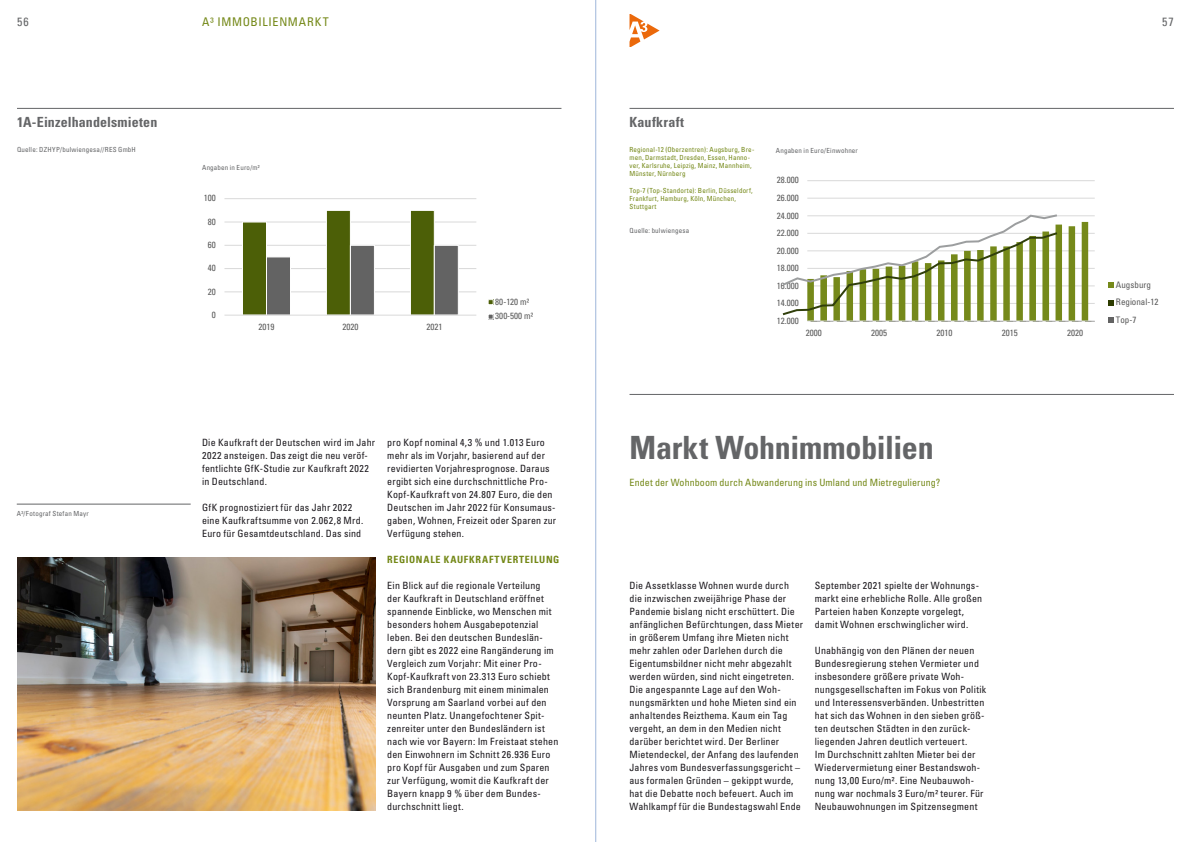
<style>
.page{position:relative;width:1191px;height:842px;background:#fff}
.page>*{position:absolute;margin:0;border:0;box-sizing:border-box;transform-origin:0 0}
.t1{font:700 condensed 32px "Univers LT Std";letter-spacing:-.01em;color:#646567}
.t2{font:700 condensed 14px "Univers LT Std";letter-spacing:.01em;color:#646567}
.t3{font:condensed 12px "Univers LT Std";letter-spacing:.055em;color:#748817}
.t4{font:condensed 12px "Univers LT Std";color:#646567}
.t5{font:condensed 11px "Univers LT Std";letter-spacing:.02em;color:#636363}
.t6{font:condensed 10px/13px "Univers LT Std";letter-spacing:.015em;color:#1a171c}
.t7{font:condensed 10px "Univers LT Std";letter-spacing:.01em;color:#748817}
.t8{font:700 condensed 10px "Univers LT Std";letter-spacing:.08em;color:#748817}
.t9{font:condensed 9px/17.6px "Univers LT Std";letter-spacing:-.005em;color:#595959}
.t10{font:condensed 7px/8px "Univers LT Std";letter-spacing:.025em;color:#748817}
.t11{font:condensed 7px "Univers LT Std";letter-spacing:.025em;color:#646567}
</style>
<div class="page">
<hr style="left:17px;top:108px;width:544px;height:1px;background:#646567">
<hr style="left:629px;top:108px;width:545px;height:1px;background:#646567">
<hr style="left:224px;top:291px;width:252px;height:1px;background:#d9d9d9">
<hr style="left:224px;top:268px;width:252px;height:1px;background:#d9d9d9">
<hr style="left:224px;top:245px;width:252px;height:1px;background:#d9d9d9">
<hr style="left:224px;top:222px;width:252px;height:1px;background:#d9d9d9">
<hr style="left:224px;top:198px;width:252px;height:1px;background:#d9d9d9">
<svg style="left:242px;top:210px;width:217px;height:105px"></svg>
<hr style="left:224px;top:315px;width:252px;height:1px;background:#d9d9d9">
<svg style="left:488px;top:299px;width:5px;height:6px"></svg>
<svg style="left:488px;top:314px;width:5px;height:6px"></svg>
<hr style="left:807px;top:198px;width:287px;height:1px;background:#d9d9d9">
<hr style="left:807px;top:180px;width:287px;height:1px;background:#d9d9d9">
<svg style="left:1108px;top:282px;width:5px;height:5px"></svg>
<svg style="left:1108px;top:300px;width:5px;height:5px"></svg>
<svg style="left:1108px;top:318px;width:5px;height:5px"></svg>
<svg style="left:782px;top:214px;width:312px;height:108px"></svg>
<hr style="left:629px;top:394px;width:545px;height:1px;background:#646567">
<img style="left:17px;top:558px;width:359px;height:252px">
<hr style="left:17px;top:504px;width:174px;height:1px;background:#646567">
<svg style="left:629px;top:14px;width:30px;height:33px"></svg>
<hr style="left:595px;top:0;width:1px;height:842px;background:#9fb6db">
<p class="t4" style="left:17px;top:14px;width:13px">56</p>
<p class="t3" style="left:202px;top:14px;width:128px">A³ IMMOBILIENMARKT</p>
<p class="t4" style="left:1162px;top:14px;width:13px">57</p>
<h2 class="t2" style="left:17px;top:114px;width:142px">1A-Einzelhandelsmieten</h2>
<p class="t11" style="left:17px;top:146px;width:120px">Quelle: DZHYP/bulwiengesa//RES GmbH</p>
<p class="t11" style="left:17px;top:509px;width:74px">A³/Fotograf Stefan Mayr</p>
<p class="t11" style="left:202px;top:163px;width:59px">Angaben in Euro/m²</p>
<p class="t9" style="left:204px;top:189px;width:14px">100</p>
<p class="t9" style="left:208px;top:213px;width:9px">80</p>
<p class="t9" style="left:208px;top:236px;width:9px">60</p>
<p class="t9" style="left:208px;top:259px;width:9px">40</p>
<p class="t9" style="left:208px;top:282px;width:9px">20</p>
<p class="t9" style="left:212px;top:306px;width:5px">0</p>
<p class="t9" style="left:258px;top:318px;width:17px">2019</p>
<p class="t9" style="left:342px;top:318px;width:17px">2020</p>
<p class="t9" style="left:426px;top:318px;width:17px">2021</p>
<p class="t9" style="left:495px;top:294px;width:39px;line-height:14.5px">80-120 m²<br>300-500 m²</p>
<p class="t6" style="left:202px;top:436px;width:175px">Die Kaufkraft der Deutschen wird im Jahr 2022 ansteigen. Das zeigt die neu veröf&shy;fentlichte GfK-Studie zur Kaufkraft 2022 in Deutschland.</p>
<p class="t6" style="left:202px;top:501px;width:163px">GfK prognostiziert für das Jahr 2022 eine Kaufkraftsumme von 2.062,8 Mrd.<br>Euro für Gesamtdeutschland. Das sind</p>
<p class="t6" style="left:387px;top:436px;width:170px">pro Kopf nominal 4,3 % und 1.013 Euro mehr als im Vorjahr, basierend auf der revidierten Vorjahresprognose. Daraus ergibt sich eine durchschnittliche Pro-Kopf-Kaufkraft von 24.807 Euro, die den Deutschen im Jahr 2022 für Konsumaus&shy;gaben, Wohnen, Freizeit oder Sparen zur Verfügung stehen.</p>
<p class="t8" style="left:387px;top:553px;width:174px">REGIONALE KAUFKRAFTVERTEILUNG</p>
<p class="t6" style="left:387px;top:579px;width:172px">Ein Blick auf die regionale Verteilung<br>der Kaufkraft in Deutschland eröffnet spannende Einblicke, wo Menschen mit besonders hohem Ausgabepotenzial leben. Bei den deutschen Bundeslän&shy;dern gibt es 2022 eine Rangänderung im Vergleich zum Vorjahr: Mit einer Pro-Kopf-Kaufkraft von 23.313 Euro schiebt sich Brandenburg mit einem minimalen Vorsprung am Saarland vorbei auf den neunten Platz. Unangefochtener Spit&shy;zenreiter unter den Bundesländern ist nach wie vor Bayern: Im Freistaat stehen den Einwohnern im Schnitt 26.936 Euro pro Kopf für Ausgaben und zum Sparen zur Verfügung, womit die Kaufkraft der Bayern knapp 9 % über dem Bundes&shy;durchschnitt liegt.</p>
<h2 class="t2" style="left:629px;top:114px;width:56px">Kaufkraft</h2>
<p class="t10" style="left:629px;top:146px;width:126px">Regional-12 (Oberzentren): Augsburg, Bre&shy;men, Darmstadt, Dresden, Essen, Hanno&shy;ver, Karlsruhe, Leipzig, Mainz, Mannheim, Münster, Nürnberg</p>
<p class="t10" style="left:629px;top:186px;width:125px">Top-7 (Top-Standorte): Berlin, Düsseldorf,<br>Frankfurt, Hamburg, Köln, München,<br>Stuttgart</p>
<p class="t11" style="left:629px;top:226px;width:61px">Quelle: bulwiengesa</p>
<p class="t11" style="left:776px;top:146px;width:84px">Angaben in Euro/Einwohner</p>
<p class="t9" style="left:777px;top:171px;width:23px">28.000</p>
<p class="t9" style="left:777px;top:189px;width:23px">26.000</p>
<p class="t9" style="left:777px;top:206px;width:23px">24.000</p>
<p class="t9" style="left:777px;top:224px;width:23px">22.000</p>
<p class="t9" style="left:777px;top:241px;width:23px">20.000</p>
<p class="t9" style="left:777px;top:259px;width:23px">18.000</p>
<p class="t9" style="left:777px;top:277px;width:23px">16.000</p>
<p class="t9" style="left:777px;top:294px;width:23px">14.000</p>
<p class="t9" style="left:777px;top:312px;width:23px">12.000</p>
<p class="t9" style="left:806px;top:324px;width:17px">2000</p>
<p class="t9" style="left:871px;top:324px;width:17px">2005</p>
<p class="t9" style="left:936px;top:324px;width:17px">2010</p>
<p class="t9" style="left:1001px;top:324px;width:17px">2015</p>
<p class="t9" style="left:1067px;top:324px;width:17px">2020</p>
<p class="t9" style="left:1116px;top:276px;width:44px">Augsburg<br>Regional-12<br>Top-7</p>
<h1 class="t1" style="left:629px;top:428px;width:306px">Markt Wohnimmobilien</h1>
<p class="t7" style="left:629px;top:476px;width:312px">Endet der Wohnboom durch Abwanderung ins Umland und Mietregulierung?</p>
<p class="t6" style="left:814px;top:579px;width:169px">September 2021 spielte der Wohnungs&shy;markt eine erhebliche Rolle. Alle großen Parteien haben Konzepte vorgelegt, damit Wohnen erschwinglicher wird.</p>
<p class="t6" style="left:814px;top:644px;width:173px">Unabhängig von den Plänen der neuen Bundesregierung stehen Vermieter und insbesondere größere private Woh&shy;nungsgesellschaften im Fokus von Politik und Interessensverbänden. Unbestritten hat sich das Wohnen in den sieben größ&shy;ten deutschen Städten in den zurück&shy;liegenden Jahren deutlich verteuert.<br>Im Durchschnitt zahlten Mieter bei der Wiedervermietung einer Bestandswoh&shy;nung 13,00 Euro/m². Eine Neubauwoh&shy;nung war nochmals 3 Euro/m² teurer. Für Neubauwohnungen im Spitzensegment</p>
<p class="t6" style="left:629px;top:579px;width:175px">Die Assetklasse Wohnen wurde durch die inzwischen zweijährige Phase der Pandemie bislang nicht erschüttert. Die anfänglichen Befürchtungen, dass Mieter in größerem Umfang ihre Mieten nicht mehr zahlen oder Darlehen durch die Eigentumsbildner nicht mehr abgezahlt werden würden, sind nicht eingetreten.<br>Die angespannte Lage auf den Woh&shy;nungsmärkten und hohe Mieten sind ein anhaltendes Reizthema. Kaum ein Tag vergeht, an dem in den Medien nicht darüber berichtet wird. Der Berliner Mietendeckel, der Anfang des laufenden Jahres vom Bundesverfassungsgericht – aus formalen Gründen – gekippt wurde, hat die Debatte noch befeuert. Auch im Wahlkampf für die Bundestagswahl Ende</p>
<p class="t5" style="left:767px;top:688px;width:111px">Quelle: bulwiengesa AG</p>
</div>
